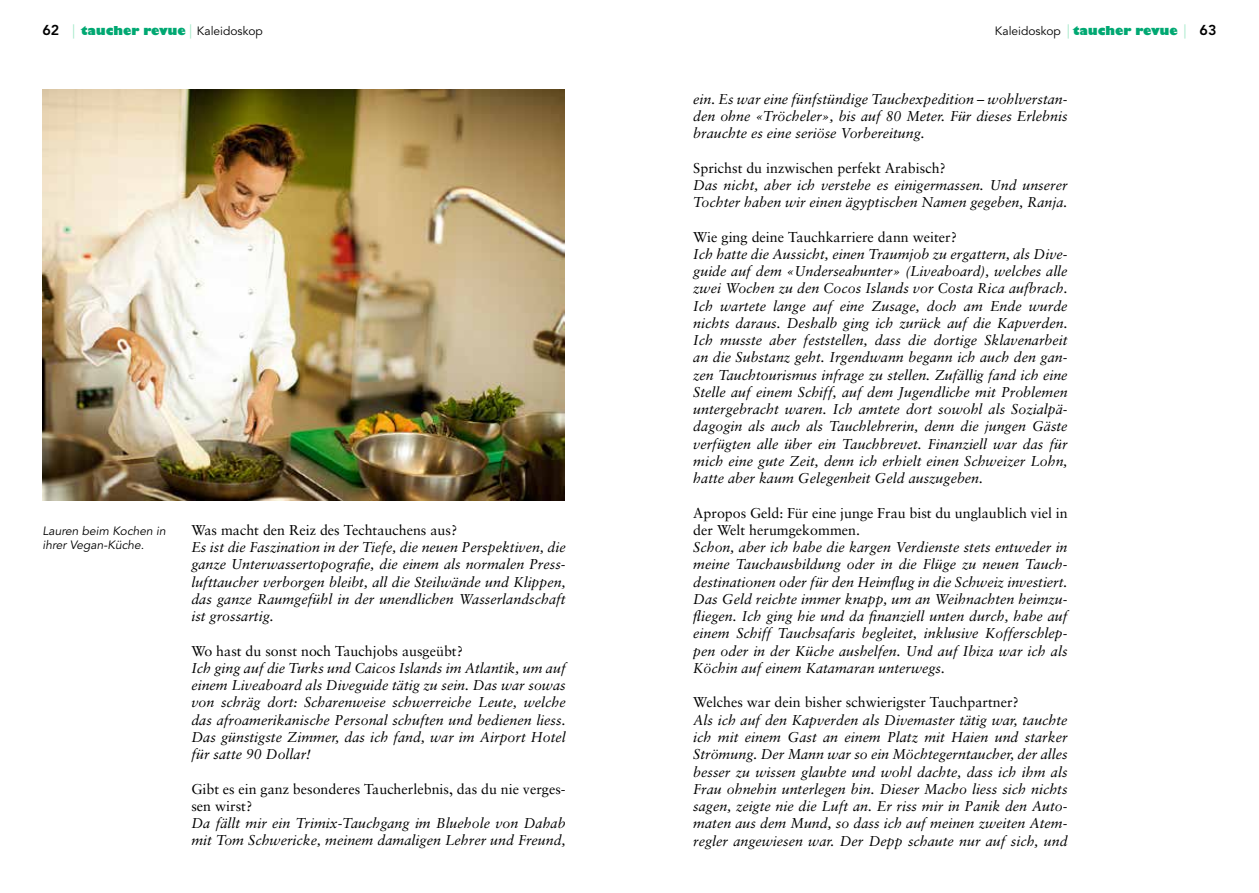
<style>
.page{position:relative;width:1259px;height:893px;background:#fff}
.page>*{position:absolute;margin:0;border:0;box-sizing:border-box;transform-origin:0 0}
.t1{font:italic 14.25px/17.2px "Sabon";color:#000;text-align:justify}
.t2{font:14.25px/17.2px "Sabon";color:#000}
.t3{font:800 12px "Gill Sans";color:#00a872}
.t4{font:italic 12px/14.2px "Avenir";color:#000}
.s1{font-family:"Avenir";font-size:14.25px;color:#000}
.s2{font-family:"Avenir";font-weight:400;font-size:14.25px;color:#a3e8c8}
.s3{font-family:"Avenir";font-weight:400;color:#000}
</style>
<div class="page">
<img style="left:43px;top:89px;width:521px;height:411px">
<p class="t3" style="left:43px;top:23px;width:222px"><span class="s1">62</span> <span class="s2">|</span> taucher revue <span class="s2">|</span> <span class="s3">Kaleidoskop</span></p>
<p class="t4" style="left:43px;top:524px;width:125px">Lauren beim Kochen in ihrer Vegan-Küche.</p>
<p class="t2" style="left:191px;top:521px;width:267px">Was macht den Reiz des Techtauchens aus?</p>
<p class="t1" style="left:191px;top:538px;width:376px">Es ist die Faszination in der Tiefe, die neuen Perspektiven, die ganze Unterwassertopografie, die einem als normalen Press&shy;lufttaucher verborgen bleibt, all die Steilwände und Klippen, das ganze Raumgefühl in der unendlichen Wasserlandschaft ist grossartig.</p>
<p class="t2" style="left:191px;top:642px;width:273px">Wo hast du sonst noch Tauchjobs ausgeübt?</p>
<p class="t1" style="left:191px;top:659px;width:376px">Ich ging auf die Turks und Caicos Islands im Atlantik, um auf einem Liveaboard als Diveguide tätig zu sein. Das war sowas von schräg dort: Scharenweise schwerreiche Leute, welche das afroamerikanische Personal schuften und bedienen liess.<br>Das günstigste Zimmer, das ich fand, war im Airport Hotel für satte 90 Dollar!</p>
<p class="t2" style="left:191px;top:780px;width:376px">Gibt es ein ganz besonderes Taucherlebnis, das du nie verges&shy;sen wirst?</p>
<p class="t1" style="left:191px;top:814px;width:376px">Da fällt mir ein Trimix-Tauchgang im Bluehole von Dahab mit Tom Schwericke, meinem damaligen Lehrer und Freund,</p>
<p class="t3" style="left:995px;top:23px;width:223px"><span class="s3">Kaleidoskop</span> <span class="s2">|</span> taucher revue <span class="s2">|</span> <span class="s1">63</span></p>
<p class="t1" style="left:693px;top:90px;width:376px">ein. Es war eine fünfstündige Tauchexpedition – wohlverstan&shy;den ohne «Tröcheler», bis auf 80 Meter. Für dieses Erlebnis brauchte es eine seriöse Vorbereitung.</p>
<p class="t2" style="left:693px;top:159px;width:254px">Sprichst du inzwischen perfekt Arabisch?</p>
<p class="t1" style="left:693px;top:176px;width:376px">Das nicht, aber ich verstehe es einigermassen. Und unserer<br>Tochter haben wir einen ägyptischen Namen gegeben, Ranja.</p>
<p class="t2" style="left:693px;top:228px;width:265px">Wie ging deine Tauchkarriere dann weiter?</p>
<p class="t1" style="left:693px;top:245px;width:376px">Ich hatte die Aussicht, einen Traumjob zu ergattern, als Dive&shy;guide auf dem «Underseahunter» (Liveaboard), welches alle zwei Wochen zu den Cocos Islands vor Costa Rica aufbrach.<br>Ich wartete lange auf eine Zusage, doch am Ende wurde nichts daraus. Deshalb ging ich zurück auf die Kapverden.<br>Ich musste aber feststellen, dass die dortige Sklavenarbeit an die Substanz geht. Irgendwann begann ich auch den gan&shy;zen Tauchtourismus infrage zu stellen. Zufällig fand ich eine Stelle auf einem Schiff, auf dem Jugendliche mit Problemen untergebracht waren. Ich amtete dort sowohl als Sozialpä&shy;dagogin als auch als Tauchlehrerin, denn die jungen Gäste verfügten alle über ein Tauchbrevet. Finanziell war das für mich eine gute Zeit, denn ich erhielt einen Schweizer Lohn, hatte aber kaum Gelegenheit Geld auszugeben.</p>
<p class="t2" style="left:693px;top:504px;width:376px">Apropos Geld: Für eine junge Frau bist du unglaublich viel in der Welt herumgekommen.</p>
<p class="t1" style="left:693px;top:539px;width:376px">Schon, aber ich habe die kargen Verdienste stets entweder in meine Tauchausbildung oder in die Flüge zu neuen Tauch&shy;destinationen oder für den Heimflug in die Schweiz investiert.<br>Das Geld reichte immer knapp, um an Weihnachten heimzu&shy;fliegen. Ich ging hie und da finanziell unten durch, habe auf einem Schiff Tauchsafaris begleitet, inklusive Kofferschlep&shy;pen oder in der Küche aushelfen. Und auf Ibiza war ich als Köchin auf einem Katamaran unterwegs.</p>
<p class="t2" style="left:693px;top:694px;width:327px">Welches war dein bisher schwierigster Tauchpartner?</p>
<p class="t1" style="left:693px;top:711px;width:376px">Als ich auf den Kapverden als Divemaster tätig war, tauchte ich mit einem Gast an einem Platz mit Haien und starker Strömung. Der Mann war so ein Möchtegerntaucher, der alles besser zu wissen glaubte und wohl dachte, dass ich ihm als Frau ohnehin unterlegen bin. Dieser Macho liess sich nichts sagen, zeigte nie die Luft an. Er riss mir in Panik den Auto&shy;maten aus dem Mund, so dass ich auf meinen zweiten Atem&shy;regler angewiesen war. Der Depp schaute nur auf sich, und</p>
</div>
